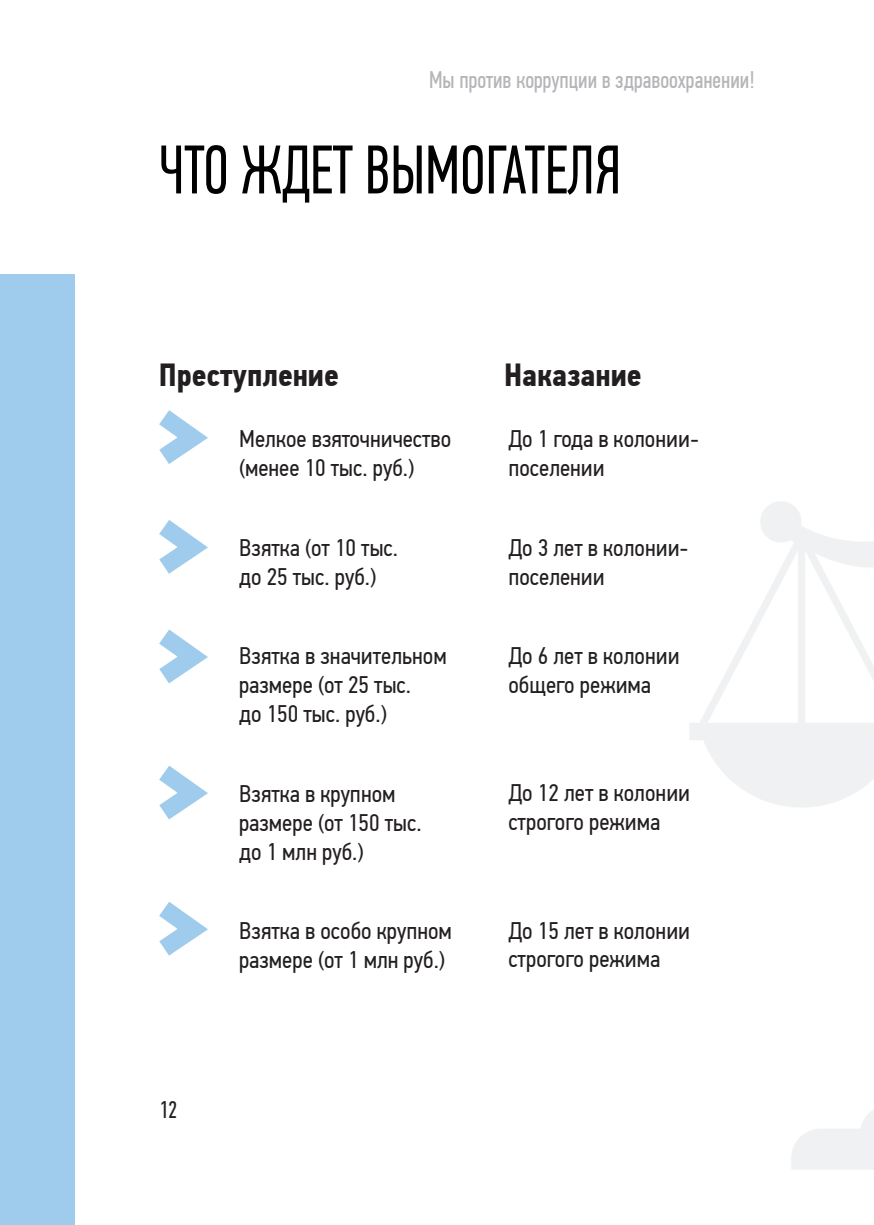
<style>
.page{position:relative;width:874px;height:1225px;background:#fff}
.page>*{position:absolute;margin:0;border:0;box-sizing:border-box;transform-origin:0 0}
.t1{font:68.8px "PF Din Text Comp Pro";color:#000001;scale:.9 1}
.t2{font:700 32px "PF Din Text Cond Pro";color:#231f20}
.t3{font:24px/28.8px "PF Din Text Cond Pro";color:#231f20}
.t4{font:24px "PF Din Text Comp Pro";color:#b4b5b8}
.t5{font:24px "PF Din Text Comp Pro";color:#231f20}
</style>
<div class="page">
<svg style="left:159px;top:410px;width:49px;height:54px"></svg>
<svg style="left:159px;top:520px;width:49px;height:54px"></svg>
<svg style="left:159px;top:629px;width:49px;height:55px"></svg>
<svg style="left:159px;top:765px;width:49px;height:55px"></svg>
<svg style="left:159px;top:901px;width:49px;height:55px"></svg>
<div style="left:0;top:275px;width:75px;height:950px;background:#9fcbec"></div>
<p class="t4" style="left:429px;top:66px;width:327px">Мы против коррупции в здравоохранении!</p>
<h1 class="t1" style="left:159px;top:131px;width:514px">ЧТО ЖДЕТ ВЫМОГАТЕЛЯ</h1>
<h2 class="t2" style="left:159px;top:355px;width:181px">Преступление</h2>
<h2 class="t2" style="left:504px;top:355px;width:139px">Наказание</h2>
<p class="t3" style="left:239px;top:424px;width:213px">Мелкое взяточничество (менее 10 тыс. руб.)</p>
<p class="t3" style="left:508px;top:424px;width:192px">До 1 года в колонии&shy;поселении</p>
<p class="t5" style="left:159px;top:1096px;width:20px">12</p>
<p class="t3" style="left:239px;top:533px;width:160px">Взятка (от 10 тыс. до 25 тыс. руб.)</p>
<p class="t3" style="left:239px;top:642px;width:209px">Взятка в значительном размере (от 25 тыс.<br>до 150 тыс. руб.)</p>
<p class="t3" style="left:239px;top:779px;width:184px">Взятка в крупном размере (от 150 тыс. до 1 млн руб.)</p>
<p class="t3" style="left:239px;top:917px;width:214px">Взятка в особо крупном размере (от 1 млн руб.)</p>
<p class="t3" style="left:508px;top:533px;width:181px">До 3 лет в колонии&shy;поселении</p>
<p class="t3" style="left:508px;top:642px;width:173px">До 6 лет в колонии общего режима</p>
<p class="t3" style="left:508px;top:779px;width:183px">До 12 лет в колонии строгого режима</p>
<p class="t3" style="left:508px;top:916px;width:183px">До 15 лет в колонии строгого режима</p>
</div>
